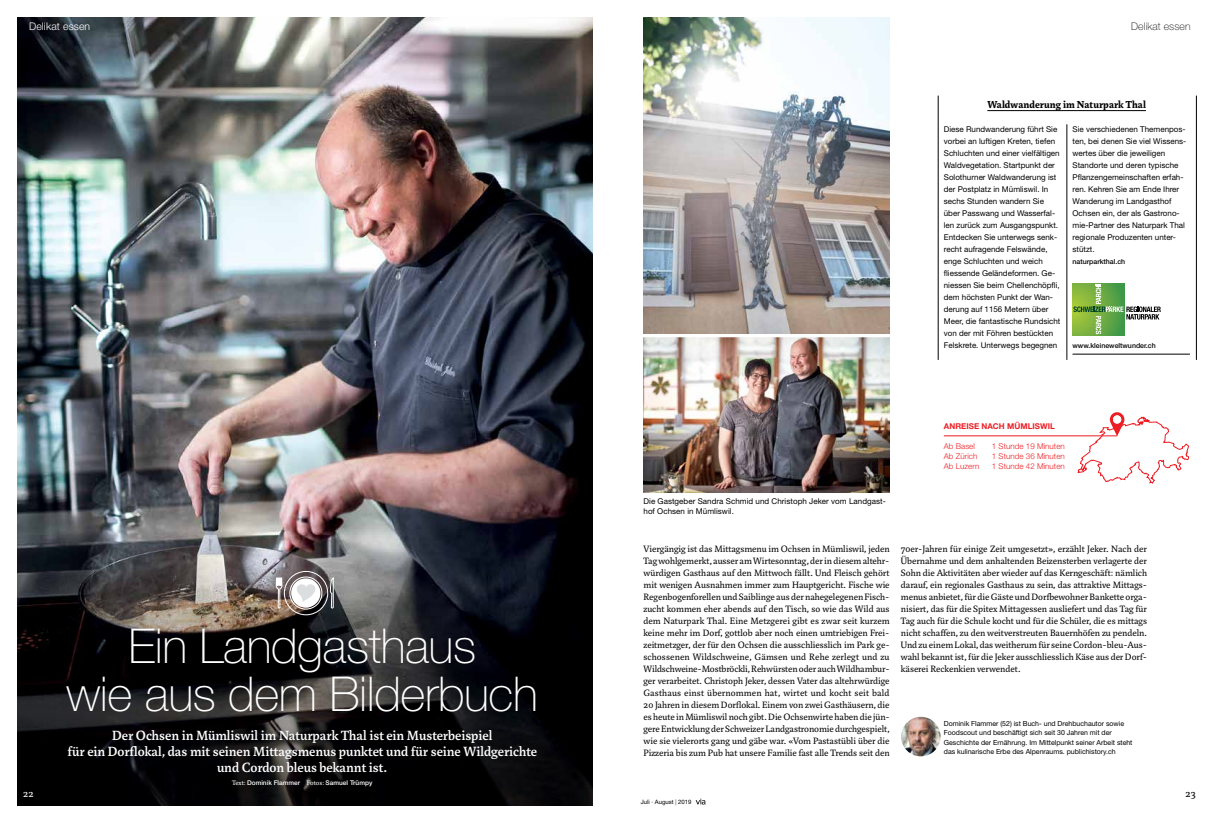
<style>
.page{position:relative;width:1219px;height:823px;background:#fff}
.page>*{position:absolute;margin:0;border:0;box-sizing:border-box;transform-origin:0 0}
.t1{font:100 48px/48px "Helvetica Neue LT Pro";letter-spacing:-.01em;color:#fff;text-align:center}
.t2{font:500 14.5px/16px "Marat Pro";color:#fff;text-align:center}
.t3{font:700 11px "Marat Pro";letter-spacing:.01em;color:#000}
.t4{font:11px "Marat Pro";color:#000}
.t5{font:11px "Marat Pro";color:#fff}
.t6{font:100 10.5px "Helvetica Neue LT Pro";letter-spacing:.01em;color:#000}
.t7{font:300 10.5px "Helvetica Neue LT Pro";letter-spacing:.01em;color:#fff}
.t8{font:10px/12px "Marat Pro";color:#000;text-align:justify}
.t9{font:8px/12px "Helvetica Neue LT Pro";color:#000}
.t10{font:300 8px "Helvetica Neue LT Pro";letter-spacing:.005em;color:#ed1d24}
.t11{font:700 8px "Helvetica Neue LT Pro";letter-spacing:.005em;color:#ed1d24}
.t12{font:7px/9px "Helvetica Neue LT Pro";color:#000}
.t13{font:500 7px "Helvetica Neue LT Pro";color:#000}
.t14{font:500 6.5px "Helvetica Neue LT Pro";letter-spacing:.005em;color:#fff}
.t15{font:6px "Helvetica Neue LT Pro";color:#000}
.s1{font-family:"Marat Pro";font-weight:400;font-size:7.2px}
</style>
<div class="page">
<img style="left:17px;top:17px;width:575px;height:541px">
<hr style="left:938px;top:95px;width:1px;height:264px;background:#000">
<hr style="left:1196px;top:95px;width:1px;height:264px;background:#000">
<hr style="left:987px;top:110px;width:159px;height:1px;background:#000">
<hr style="left:1067px;top:124px;width:1px;height:235px;background:#000">
<hr style="left:1072px;top:353px;width:118px;height:1px;background:#000">
<img style="left:901px;top:716px;width:40px;height:39px;border-radius:20px">
<hr style="left:944px;top:435px;width:173px;height:1px;background:#ed1d24">
<img style="left:643px;top:17px;width:247px;height:316px">
<img style="left:643px;top:337px;width:247px;height:154px">
<svg style="left:1078px;top:412px;width:111px;height:71px"></svg>
<div style="left:1113px;top:415px;width:8px;height:8px;background:#fff;border-radius:50%"></div>
<svg style="left:695px;top:798px;width:11px;height:6px"></svg>
<svg style="left:1072px;top:283px;width:53px;height:53px"></svg>
<svg style="left:1073px;top:283px;width:51px;height:52px"></svg>
<svg style="left:1073px;top:284px;width:88px;height:50px"></svg>
<svg style="left:17px;top:558px;width:575px;height:247px;background:#1c1b1d"></svg>
<div style="left:284px;top:571px;width:44px;height:43px;border:1px solid #fff;border-radius:50%"></div>
<svg style="left:276px;top:577px;width:6px;height:31px"></svg>
<svg style="left:330px;top:577px;width:4px;height:31px"></svg>
<div style="left:289px;top:576px;width:33px;height:33px;border:1px solid #fff;border-radius:50%"></div>
<div style="left:291px;top:578px;width:29px;height:29px;background:#fff;border-radius:50%"></div>
<svg style="left:297px;top:584px;width:18px;height:17px"></svg>
<p class="t7" style="left:29px;top:20px;width:63px">Delikat essen</p>
<p class="t5" style="left:23px;top:787px;width:12px">22</p>
<h1 class="t1" style="left:67px;top:620px;width:473px">Ein Landgasthaus<br>wie aus dem Bilderbuch</h1>
<h2 class="t2" style="left:67px;top:726px;width:471px">Der Ochsen in Mümliswil im Naturpark Thal ist ein Musterbeispiel<br>für ein Dorflokal, das mit seinen Mittagsmenus punktet und für seine Wildgerichte und Cordon bleus bekannt ist.</h2>
<p class="t14" style="left:232px;top:778px;width:142px"><span class="s1">Text:</span> Dominik Flammer <span class="s1">Fotos:</span> Samuel Trümpy</p>
<p class="t6" style="left:1131px;top:20px;width:61px">Delikat essen</p>
<p class="t3" style="left:987px;top:98px;width:160px">Waldwanderung im Naturpark Thal</p>
<p class="t9" style="left:944px;top:122px;width:118px">Diese Rundwanderung führt Sie vorbei an luftigen Kreten, tiefen<br>Schluchten und einer vielfältigen<br>Waldvegetation. Startpunkt der<br>Solothurner Waldwanderung ist der Postplatz in Mümliswil. In sechs Stunden wandern Sie über Passwang und Wasserfal&shy;len zurück zum Ausgangspunkt.<br>Entdecken Sie unterwegs senk&shy;recht aufragende Felswände, enge Schluchten und weich fliessende Geländeformen. Ge&shy;niessen Sie beim Chellenchöpfli, dem höchsten Punkt der Wan&shy;derung auf 1156 Metern über<br>Meer, die fantastische Rundsicht von der mit Föhren bestückten<br>Felskrete. Unterwegs begegnen</p>
<p class="t9" style="left:1072px;top:122px;width:115px">Sie verschiedenen Themenpos&shy;ten, bei denen Sie viel Wissens&shy;wertes über die jeweiligen<br>Standorte und deren typische<br>Pflanzengemeinschaften erfah&shy;ren. Kehren Sie am Ende Ihrer<br>Wanderung im Landgasthof<br>Ochsen ein, der als Gastrono&shy;mie-Partner des Naturpark Thal regionale Produzenten unter&shy;stützt.</p>
<p class="t13" style="left:1072px;top:257px;width:54px">naturparkthal.ch</p>
<p class="t13" style="left:1072px;top:341px;width:85px">www.kleineweltwunder.ch</p>
<p class="t9" style="left:643px;top:495px;width:244px;line-height:10px">Die Gastgeber Sandra Schmid und Christoph Jeker vom Landgast&shy;hof Ochsen in Mümliswil.</p>
<p class="t11" style="left:944px;top:420px;width:113px">ANREISE NACH MÜMLISWIL</p>
<p class="t10" style="left:944px;top:440px;width:33px">Ab Basel</p>
<p class="t10" style="left:992px;top:440px;width:75px">1 Stunde 19 Minuten</p>
<p class="t10" style="left:944px;top:450px;width:35px">Ab Zürich</p>
<p class="t10" style="left:992px;top:450px;width:75px">1 Stunde 36 Minuten</p>
<p class="t10" style="left:944px;top:460px;width:37px">Ab Luzern</p>
<p class="t10" style="left:992px;top:460px;width:75px">1 Stunde 42 Minuten</p>
<p class="t8" style="left:643px;top:542px;width:248px">Viergängig ist das Mittagsmenu im Ochsen in Mümliswil, jeden Tag wohlgemerkt, ausser am Wirtesonntag, der in diesem altehr&shy;würdigen Gasthaus auf den Mittwoch fällt. Und Fleisch gehört mit wenigen Ausnahmen immer zum Hauptgericht. Fische wie Regenbogenforellen und Saiblinge aus der nahegelegenen Fisch&shy;zucht kommen eher abends auf den Tisch, so wie das Wild aus dem Naturpark Thal. Eine Metzgerei gibt es zwar seit kurzem keine mehr im Dorf, gottlob aber noch einen umtriebigen Frei&shy;zeitmetzger, der für den Ochsen die ausschliesslich im Park ge&shy;schossenen Wildschweine, Gämsen und Rehe zerlegt und zu Wildschweine-Mostbröckli, Rehwürsten oder auch Wildhambur&shy;ger verarbeitet. Christoph Jeker, dessen Vater das altehrwürdige Gasthaus einst übernommen hat, wirtet und kocht seit bald 20 Jahren in diesem Dorflokal. Einem von zwei Gasthäusern, die es heute in Mümliswil noch gibt. Die Ochsenwirte haben die jün&shy;gere Entwicklung der Schweizer Landgastronomie durchgespielt, wie sie vielerorts gang und gäbe war. «Vom Pastastübli über die Pizzeria bis zum Pub hat unsere Familie fast alle Trends seit den</p>
<p class="t8" style="left:901px;top:542px;width:248px">70er-Jahren für einige Zeit umgesetzt», erzählt Jeker. Nach der Übernahme und dem anhaltenden Beizensterben verlagerte der Sohn die Aktivitäten aber wieder auf das Kerngeschäft: nämlich darauf, ein regionales Gasthaus zu sein, das attraktive Mittags&shy;menus anbietet, für die Gäste und Dorfbewohner Bankette orga&shy;nisiert, das für die Spitex Mittagessen ausliefert und das Tag für Tag auch für die Schule kocht und für die Schüler, die es mittags nicht schaffen, zu den weitverstreuten Bauernhöfen zu pendeln.<br>Und zu einem Lokal, das weitherum für seine Cordon-bleu-Aus&shy;wahl bekannt ist, für die Jeker ausschliesslich Käse aus der Dorf&shy;käserei Reckenkien verwendet.</p>
<p class="t12" style="left:944px;top:718px;width:190px">Dominik Flammer (52) ist Buch- und Drehbuchautor sowie Foodscout und beschäftigt sich seit 30 Jahren mit der Geschichte der Ernährung. Im Mittelpunkt seiner Arbeit steht das kulinarische Erbe des Alpenraums. publichistory.ch</p>
<p class="t15" style="left:641px;top:798px;width:52px">Juli ∙ August | 2019</p>
<p class="t4" style="left:1186px;top:787px;width:12px">23</p>
</div>
